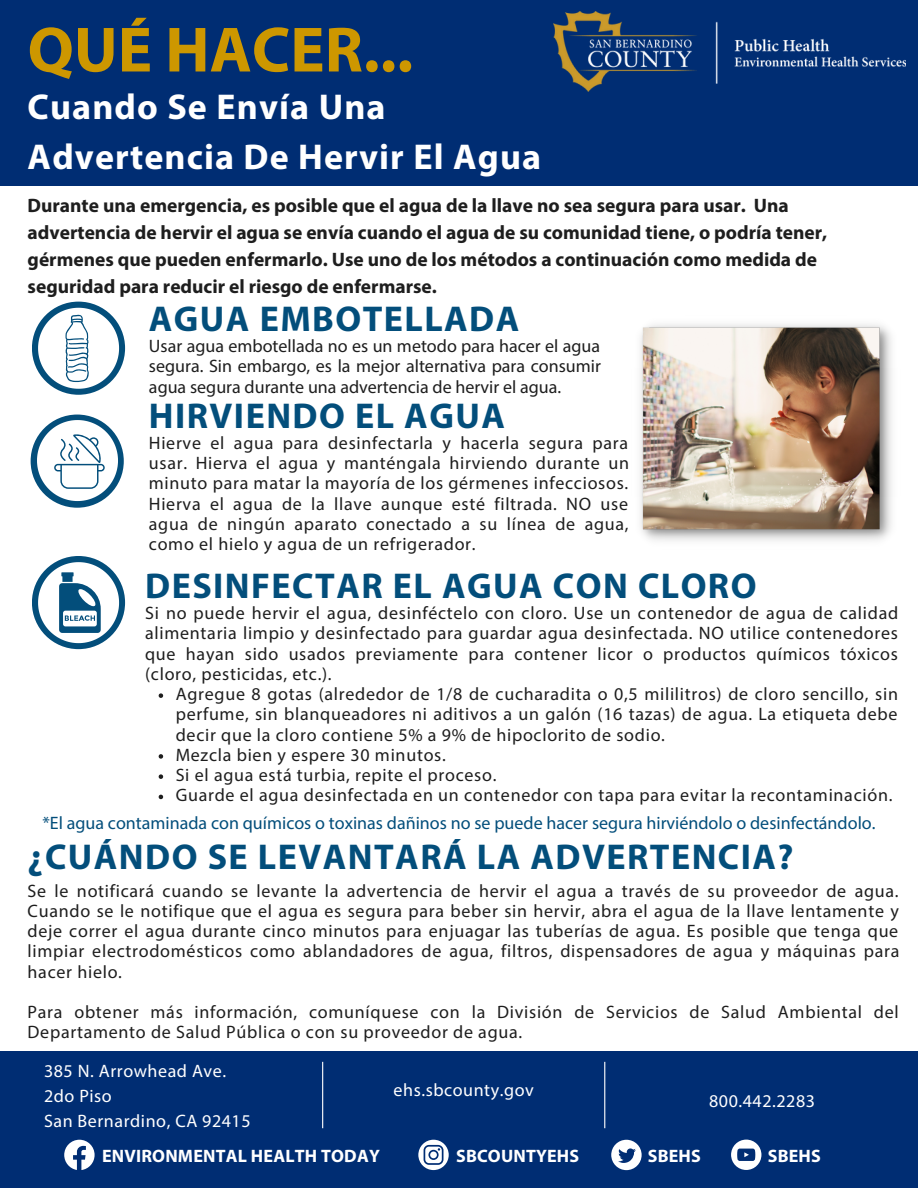
<style>
.page{position:relative;width:918px;height:1188px;background:#fff}
.page>*{position:absolute;margin:0;border:0;box-sizing:border-box;transform-origin:0 0}
.t1{font:700 64.5px "Myriad Pro";color:#cd9700}
.t2{font:700 36px "Myriad Pro";letter-spacing:.04em;color:#034e7b}
.t3{font:700 36px/49.5px "Myriad Pro";letter-spacing:.03em;color:#fff}
.t4{font:700 19.5px/27px "Myriad Pro";color:#1e1e1e}
.t5{font:18px/20.2px "Myriad Pro";letter-spacing:.04em;color:#1e1e1e;text-align:justify}
.t6{font:18px "Myriad Pro";color:#034e7b}
.t7{font:18px/24.8px "Myriad Pro";letter-spacing:.03em;color:#fff}
.t8{font:700 18px "Myriad Pro";letter-spacing:.01em;color:#fff}
</style>
<div class="page">
<div style="left:0;top:0;width:918px;height:186px;background:#002d73"></div>
<div style="left:32px;top:302px;width:93px;height:93px;background:#034e7b;border-radius:50%"></div>
<svg style="left:38px;top:308px;width:81px;height:81px"></svg>
<div style="left:31px;top:415px;width:93px;height:93px;background:#034e7b;border-radius:50%"></div>
<svg style="left:37px;top:420px;width:81px;height:81px"></svg>
<div style="left:32px;top:556px;width:93px;height:93px;background:#034e7b;border-radius:50%"></div>
<svg style="left:38px;top:562px;width:81px;height:81px"></svg>
<img style="left:640px;top:324px;width:252px;height:217px">
<svg style="left:159px;top:693px;width:4px;height:5px"></svg>
<svg style="left:159px;top:754px;width:4px;height:5px"></svg>
<svg style="left:159px;top:774px;width:4px;height:5px"></svg>
<svg style="left:159px;top:795px;width:4px;height:4px"></svg>
<img style="left:554px;top:12px;width:352px;height:80px">
<div style="left:0;top:1051px;width:918px;height:137px;background:#002d73"></div>
<hr style="left:322px;top:1062px;width:1px;height:66px;background:#fff">
<hr style="left:604px;top:1062px;width:1px;height:66px;background:#fff">
<svg style="left:64px;top:1140px;width:31px;height:30px"></svg>
<svg style="left:611px;top:1140px;width:31px;height:30px"></svg>
<svg style="left:418px;top:1140px;width:31px;height:30px"></svg>
<svg style="left:731px;top:1140px;width:30px;height:30px"></svg>
<h1 class="t1" style="left:28px;top:23px;width:387px">QUÉ HACER...</h1>
<h2 class="t3" style="left:28px;top:86px;width:515px">Cuando Se Envía Una<br>Advertencia De Hervir El Agua</h2>
<p class="t4" style="left:28px;top:194px;width:801px">Durante una emergencia, es posible que el agua de la llave no sea segura para usar. Una advertencia de hervir el agua se envía cuando el agua de su comunidad tiene, o podría tener, gérmenes que pueden enfermarlo. Use uno de los métodos a continuación como medida de seguridad para reducir el riesgo de enfermarse.</p>
<h2 class="t2" style="left:149px;top:304px;width:372px">AGUA EMBOTELLADA</h2>
<p class="t5" style="left:149px;top:338px;width:453px">Usar agua embotellada no es un metodo para hacer el agua segura. Sin embargo, es la mejor alternativa para consumir agua segura durante una advertencia de hervir el agua.</p>
<h2 class="t2" style="left:149px;top:401px;width:358px">HIRVIENDO EL AGUA</h2>
<p class="t5" style="left:149px;top:434px;width:482px">Hierve el agua para desinfectarla y hacerla segura para usar. Hierva el agua y manténgala hirviendo durante un minuto para matar la mayoría de los gérmenes infecciosos.<br>Hierva el agua de la llave aunque esté filtrada. NO use agua de ningún aparato conectado a su línea de agua, como el hielo y agua de un refrigerador.</p>
<h2 class="t2" style="left:145px;top:571px;width:613px">DESINFECTAR EL AGUA CON CLORO</h2>
<p class="t5" style="left:145px;top:605px;width:755px">Si no puede hervir el agua, desinféctelo con cloro. Use un contenedor de agua de calidad alimentaria limpio y desinfectado para guardar agua desinfectada. NO utilice contenedores que hayan sido usados previamente para contener licor o productos químicos tóxicos (cloro, pesticidas, etc.).</p>
<p class="t5" style="left:176px;top:686px;width:724px;text-align:left">Agregue 8 gotas (alrededor de 1/8 de cucharadita o 0,5 mililitros) de cloro sencillo, sin perfume, sin blanqueadores ni aditivos a un galón (16 tazas) de agua. La etiqueta debe decir que la cloro contiene 5% a 9% de hipoclorito de sodio.<br>Mezcla bien y espere 30 minutos.<br>Si el agua está turbia, repite el proceso.<br>Guarde el agua desinfectada en un contenedor con tapa para evitar la recontaminación.</p>
<p class="t6" style="left:42px;top:816px;width:835px">*El agua contaminada con químicos o toxinas dañinos no se puede hacer segura hirviéndolo o desinfectándolo.</p>
<h2 class="t2" style="left:28px;top:842px;width:768px">¿CUÁNDO SE LEVANTARÁ LA ADVERTENCIA?</h2>
<p class="t5" style="left:28px;top:882px;width:873px">Se le notificará cuando se levante la advertencia de hervir el agua a través de su proveedor de agua.<br>Cuando se le notifique que el agua es segura para beber sin hervir, abra el agua de la llave lentamente y deje correr el agua durante cinco minutos para enjuagar las tuberías de agua. Es posible que tenga que limpiar electrodomésticos como ablandadores de agua, filtros, dispensadores de agua y máquinas para hacer hielo.</p>
<p class="t5" style="left:28px;top:1004px;width:873px">Para obtener más información, comuníquese con la División de Servicios de Salud Ambiental del<br>Departamento de Salud Pública o con su proveedor de agua.</p>
<p class="t7" style="left:44px;top:1060px;width:208px">385 N. Arrowhead Ave.<br>2do Piso<br>San Bernardino, CA 92415</p>
<p class="t8" style="left:102px;top:1148px;width:279px">ENVIRONMENTAL HEALTH TODAY</p>
<p class="t8" style="left:456px;top:1148px;width:125px">SBCOUNTYEHS</p>
<p class="t8" style="left:648px;top:1148px;width:55px">SBEHS</p>
<p class="t8" style="left:768px;top:1148px;width:55px">SBEHS</p>
<p class="t7" style="left:394px;top:1080px;width:142px">ehs.sbcounty.gov</p>
<p class="t7" style="left:709px;top:1090px;width:107px">800.442.2283</p>
</div>
